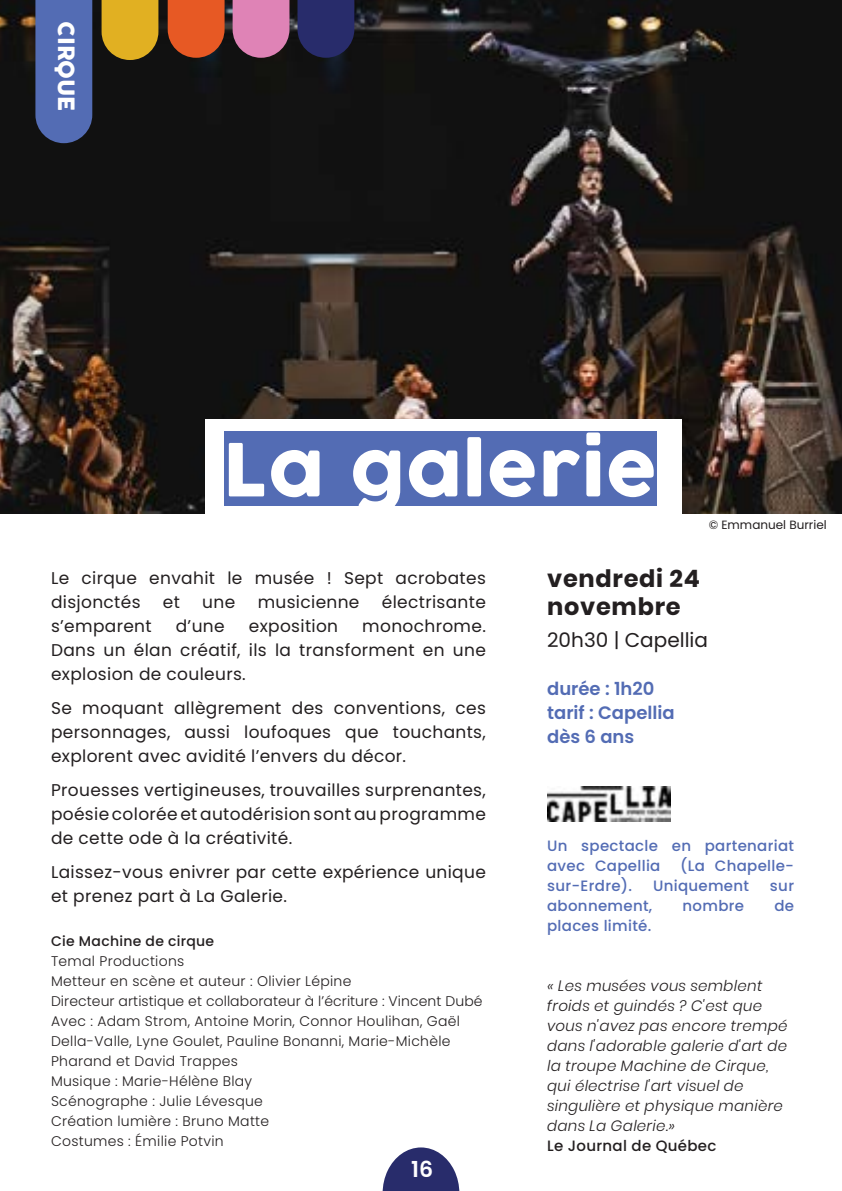
<style>
.page{position:relative;width:842px;height:1191px;background:#fff}
.page>*{position:absolute;margin:0;border:0;box-sizing:border-box;transform-origin:0 0}
.t1{font:72px "Cocogoose";letter-spacing:.02em;color:#fff}
.t2{font:700 24px/28px "Poppins";letter-spacing:.03em;color:#231f20}
.t3{font:22px "Cocogoose";color:#fff}
.t4{font:600 22px "Poppins";color:#fff}
.t5{font:20px "Poppins";color:#231f20}
.t6{font:600 18px/24px "Poppins";color:#536cb4}
.t7{font:17px/24px "Poppins";letter-spacing:.02em;color:#231f20;text-align:justify}
.t8{font:italic 300 15px/20px "Poppins";letter-spacing:.02em;color:#231f20}
.t9{font:500 15px/20px "Poppins";letter-spacing:.02em;color:#536cb4}
.t10{font:500 15px "Poppins";letter-spacing:.02em;color:#231f20}
.t11{font:300 14px/20px "Poppins";letter-spacing:.02em;color:#231f20}
.t12{font:500 14px "Poppins";letter-spacing:.02em;color:#231f20}
.t13{font:12px "Poppins";color:#231f20}
</style>
<div class="page">
<img style="left:0;top:0;width:842px;height:514px">
<div style="left:205px;top:419px;width:476px;height:274px;background:#fff"></div>
<div style="left:224px;top:431px;width:433px;height:74px;background:#536cb4"></div>
<div style="left:35px;top:0;width:57px;height:143px;background:#536cb4"></div>
<svg style="left:102px;top:0;width:56px;height:60px;background:#cca020"></svg>
<svg style="left:168px;top:0;width:57px;height:58px;background:#ce5122"></svg>
<svg style="left:233px;top:0;width:56px;height:58px;background:#c977a4"></svg>
<svg style="left:297px;top:0;width:57px;height:58px;background:#252960"></svg>
<svg style="left:383px;top:1147px;width:76px;height:44px"></svg>
<img style="left:547px;top:786px;width:123px;height:35px">
<p class="t3" style="left:81px;top:21px;width:91px;rotate:90deg">CIRQUE</p>
<h1 class="t1" style="left:224px;top:420px;width:434px">La galerie</h1>
<p class="t13" style="left:709px;top:518px;width:119px">© Emmanuel Burriel</p>
<p class="t7" style="left:51px;top:566px;width:436px">Le cirque envahit le musée ! Sept acrobates disjonctés</p>
<p class="t7" style="left:163px;top:590px;width:19px">et</p>
<p class="t7" style="left:202px;top:590px;width:34px">une</p>
<p class="t7" style="left:258px;top:590px;width:103px">musicienne</p>
<p class="t7" style="left:382px;top:590px;width:106px">électrisante</p>
<p class="t7" style="left:51px;top:614px;width:102px">s’emparent</p>
<p class="t7" style="left:176px;top:614px;width:50px">d’une</p>
<p class="t7" style="left:249px;top:614px;width:91px">exposition</p>
<p class="t7" style="left:51px;top:614px;width:436px;text-indent:311px">monochrome.<br>Dans un élan créatif, ils la transforment en une explosion de couleurs.</p>
<p class="t7" style="left:51px;top:696px;width:436px">Se moquant allègrement des conventions, ces personnages, aussi loufoques que touchants, explorent avec avidité l’envers du décor.</p>
<p class="t7" style="left:51px;top:778px;width:436px">Prouesses vertigineuses, trouvailles surprenantes, poésie colorée et autodérision sont au programme de cette ode à la créativité.</p>
<p class="t7" style="left:51px;top:860px;width:436px">Laissez-vous enivrer par cette expérience unique et prenez part à La Galerie.</p>
<p class="t12" style="left:51px;top:933px;width:165px">Cie Machine de cirque</p>
<p class="t11" style="left:51px;top:951px;width:433px">Temal Productions<br>Metteur en scène et auteur : Olivier Lépine<br>Directeur artistique et collaborateur à l’écriture : Vincent Dubé Avec : Adam Strom, Antoine Morin, Connor Houlihan, Gaël Della-Valle, Lyne Goulet, Pauline Bonanni, Marie-Michèle Pharand et David Trappes<br>Musique : Marie-Hélène Blay<br>Scénographe : Julie Lévesque<br>Création lumière : Bruno Matte<br>Costumes : Émilie Potvin</p>
<p class="t4" style="left:411px;top:1156px;width:24px">16</p>
<h2 class="t2" style="left:547px;top:565px;width:154px">vendredi 24 novembre</h2>
<p class="t5" style="left:547px;top:628px;width:162px">20h30 | Capellia</p>
<p class="t6" style="left:547px;top:677px;width:129px">durée : 1h20 tarif : Capellia dès 6 ans</p>
<p class="t9" style="left:547px;top:836px;width:248px">Un spectacle en partenariat avec Capellia</p>
<p class="t9" style="left:680px;top:856px;width:116px">(La Chapelle-</p>
<p class="t9" style="left:547px;top:876px;width:87px">sur-Erdre).</p>
<p class="t9" style="left:653px;top:876px;width:98px">Uniquement</p>
<p class="t9" style="left:770px;top:876px;width:26px">sur</p>
<p class="t9" style="left:547px;top:896px;width:107px">abonnement,</p>
<p class="t9" style="left:682px;top:896px;width:63px">nombre</p>
<p class="t9" style="left:774px;top:896px;width:21px">de</p>
<p class="t9" style="left:547px;top:916px;width:106px">places limité.</p>
<p class="t8" style="left:547px;top:976px;width:242px">« Les musées vous semblent froids et guindés ? C'est que vous n'avez pas encore trempé dans l'adorable galerie d'art de la troupe Machine de Cirque, qui électrise l'art visuel de singulière et physique manière dans La Galerie.»</p>
<p class="t10" style="left:547px;top:1137px;width:171px">Le Journal de Québec</p>
</div>
